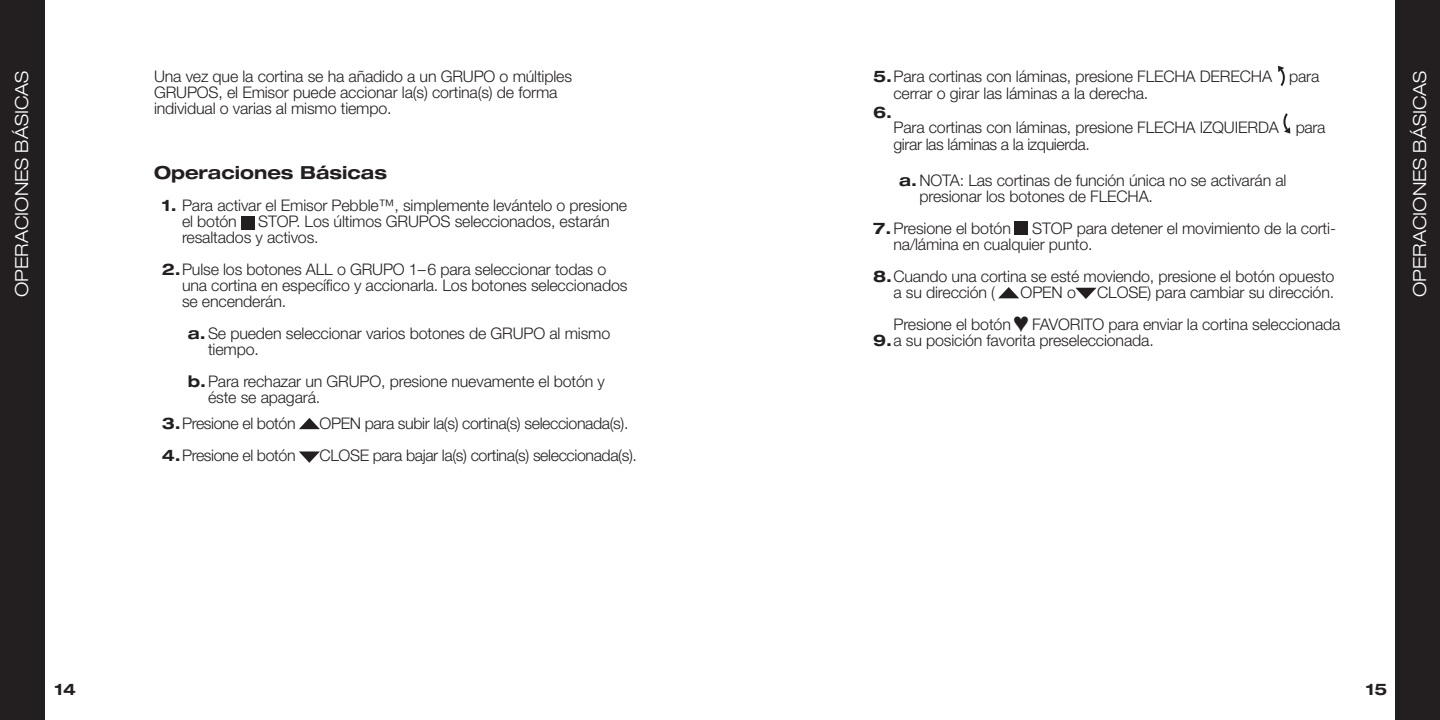
<style>
.page{position:relative;width:1440px;height:720px;background:#fff}
.page>*{position:absolute;margin:0;border:0;box-sizing:border-box;transform-origin:0 0}
.t1{font:300 expanded 18px "Helvetica Neue LT Std";color:#fff}
.t2{font:700 expanded 18px "Helvetica Neue LT Std";color:#231f20}
.t3{font:300 16px/16px "Helvetica Neue LT Std";letter-spacing:-.01em;color:#231f20}
.t4{font:700 expanded 16px "Helvetica Neue LT Std";color:#231f20}
.s1{font-weight:700;font-stretch:expanded}
</style>
<div class="page">
<div style="left:1395px;top:0;width:45px;height:720px;background:#231f20"></div>
<div style="left:0;top:0;width:45px;height:720px;background:#231f20"></div>
<div style="left:241px;top:216px;width:13px;height:13px;background:#231f20"></div>
<svg style="left:299px;top:418px;width:21px;height:11px"></svg>
<svg style="left:299px;top:451px;width:21px;height:12px"></svg>
<svg style="left:1278px;top:66px;width:7px;height:20px"></svg>
<svg style="left:1283px;top:113px;width:7px;height:21px"></svg>
<div style="left:1015px;top:222px;width:13px;height:13px;background:#231f20"></div>
<svg style="left:998px;top:287px;width:21px;height:11px"></svg>
<svg style="left:1075px;top:288px;width:21px;height:11px"></svg>
<p class="t1" style="left:11px;top:297px;width:228px;rotate:-90deg">OPERACIONES BÁSICAS</p>
<p class="t3" style="left:154px;top:68px;width:420px">Una vez que la cortina se ha añadido a un GRUPO o múltiples<br>GRUPOS, el Emisor puede accionar la(s) cortina(s) de forma individual o varias al mismo tiempo.</p>
<p class="t2" style="left:154px;top:161px;width:234px">Operaciones Básicas</p>
<p class="t3" style="left:182px;top:197px;width:447px;text-indent:-20px"><span class="s1">1.</span> Para activar el Emisor Pebble™, simplemente levántelo o presione el botón</p>
<p class="t3" style="left:182px;top:213px;width:429px;text-indent:76px">STOP. Los últimos GRUPOS seleccionados, estarán resaltados y activos.</p>
<p class="t3" style="left:182px;top:261px;width:447px;text-indent:-20px"><span class="s1">2.</span>Pulse los botones ALL o GRUPO 1–6 para seleccionar todas o una cortina en específico y accionarla. Los botones seleccionados se encenderán.</p>
<p class="t3" style="left:208px;top:325px;width:404px;text-indent:-20px"><span class="s1">a.</span> Se pueden seleccionar varios botones de GRUPO al mismo tiempo.</p>
<p class="t3" style="left:208px;top:373px;width:399px;text-indent:-20px"><span class="s1">b.</span>Para rechazar un GRUPO, presione nuevamente el botón y éste se apagará.</p>
<p class="t3" style="left:162px;top:415px;width:135px"><span class="s1">3.</span>Presione el botón</p>
<p class="t3" style="left:320px;top:415px;width:310px">OPEN para subir la(s) cortina(s) seleccionada(s).</p>
<p class="t3" style="left:162px;top:447px;width:135px"><span class="s1">4.</span>Presione el botón</p>
<p class="t3" style="left:320px;top:447px;width:319px">CLOSE para bajar la(s) cortina(s) seleccionada(s).</p>
<p class="t3" style="left:893px;top:67px;width:428px;line-height:17px;text-indent:-20px"><span class="s1">5.</span>Para cortinas con láminas, presione FLECHA DERECHA para cerrar o girar las láminas a la derecha.</p>
<p class="t3" style="left:893px;top:118px;width:434px;line-height:17px">Para cortinas con láminas, presione FLECHA IZQUIERDA para girar las láminas a la izquierda.</p>
<p class="t4" style="left:873px;top:102px;width:20px">6.</p>
<p class="t3" style="left:919px;top:172px;width:369px;text-indent:-20px"><span class="s1">a.</span> NOTA: Las cortinas de función única no se activarán al presionar los botones de FLECHA.</p>
<p class="t3" style="left:873px;top:220px;width:139px"><span class="s1">7.</span>Presione el botón</p>
<p class="t3" style="left:893px;top:220px;width:444px;text-indent:139px">STOP para detener el movimiento de la corti&shy;na/lámina en cualquier punto.</p>
<p class="t3" style="left:893px;top:268px;width:443px;text-indent:-20px"><span class="s1">8.</span>Cuando una cortina se esté moviendo, presione el botón opuesto a su dirección (</p>
<p class="t3" style="left:1021px;top:284px;width:57px">OPEN o</p>
<p class="t3" style="left:1097px;top:284px;width:239px">CLOSE) para cambiar su dirección.</p>
<p class="t3" style="left:873px;top:316px;width:469px;text-indent:159px">FAVORITO para enviar la cortina seleccionada<br><span class="s1">9.</span>a su posición favorita preseleccionada.</p>
<p class="t3" style="left:893px;top:316px;width:119px">Presione el botón</p>
<p class="t1" style="left:1409px;top:297px;width:228px;rotate:-90deg">OPERACIONES BÁSICAS</p>
<p class="t4" style="left:55px;top:679px;width:23px">14</p>
<p class="t4" style="left:1366px;top:679px;width:23px">15</p>
</div>
